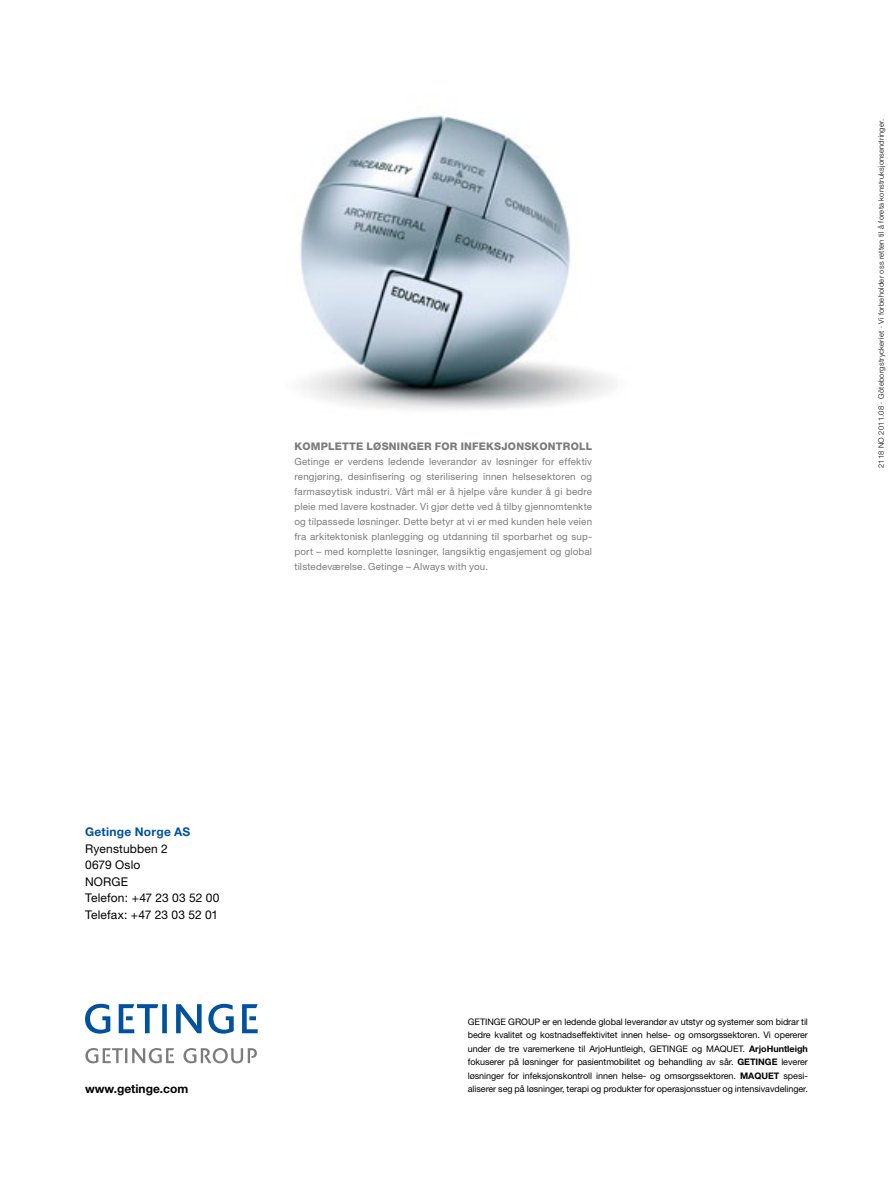
<style>
.page{position:relative;width:893px;height:1191px;background:#fff}
.page>*{position:absolute;margin:0;border:0;box-sizing:border-box;transform-origin:0 0}
.t1{font:12px/16.5px "Helvetica Neue";letter-spacing:.01em;color:#000}
.t2{font:700 12px "Helvetica Neue";color:#000}
.t3{font:700 12px "Helvetica Neue";letter-spacing:.025em;color:#00519e}
.t4{font:800 10.5px "Helvetica Neue";letter-spacing:.02em;color:#7b7c7e}
.t5{font:9.75px/15px "Helvetica Neue";letter-spacing:.02em;color:#7b7c7e;text-align:justify}
.t6{font:9px/13.5px "Helvetica Neue";letter-spacing:-.005em;color:#000;text-align:justify}
.t7{font:300 7.5px "Helvetica Neue";letter-spacing:.03em;color:#000}
.s1{font-weight:700}
</style>
<div class="page">
<svg style="left:85px;top:1048px;width:172px;height:15px"></svg>
<svg style="left:85px;top:1003px;width:173px;height:30px"></svg>
<img style="left:300px;top:115px;width:314px;height:295px">
<p class="t4" style="left:294px;top:440px;width:299px">KOMPLETTE LØSNINGER FOR INFEKSJONSKONTROLL</p>
<p class="t5" style="left:294px;top:454px;width:299px">Getinge er verdens ledende leverandør av løsninger for effektiv rengjøring, desinfisering og sterilisering innen helsesektoren og farmasøytisk industri. Vårt mål er å hjelpe våre kunder å gi bedre pleie med lavere kostnader. Vi gjør dette ved å tilby gjennomtenkte og tilpassede løsninger. Dette betyr at vi er med kunden hele veien fra arkitektonisk planlegging og utdanning til sporbarhet og sup&shy;port – med komplette løsninger, langsiktig engasjement og global tilstedeværelse. Getinge – Always with you.</p>
<p class="t7" style="left:876px;top:468px;width:350px;rotate:-90deg">2118 NO 2011.08 · Göteborgstryckeriet · Vi forbeholder oss retten til å foreta konstruksjonsendringer.</p>
<p class="t3" style="left:85px;top:824px;width:107px">Getinge Norge AS</p>
<p class="t1" style="left:85px;top:840px;width:136px">Ryenstubben 2<br>0679 Oslo<br>NORGE<br>Telefon: +47 23 03 52 00<br>Telefax: +47 23 03 52 01</p>
<p class="t2" style="left:85px;top:1081px;width:105px">www.getinge.com</p>
<p class="t6" style="left:468px;top:1014px;width:342px">GETINGE GROUP er en ledende global leverandør av utstyr og systemer som bidrar til bedre kvalitet og kostnadseffektivitet innen helse- og omsorgssektoren. Vi opererer under de tre varemerkene til ArjoHuntleigh, GETINGE og MAQUET. <span class="s1">ArjoHuntleigh </span>fokuserer på løsninger for pasientmobilitet og behandling av sår. <span class="s1">GETINGE</span> leverer løsninger for infeksjonskontroll innen helse- og omsorgssektoren. <span class="s1">MAQUET</span> spesi&shy;aliserer seg på løsninger, terapi og produkter for operasjonsstuer og intensivavdelinger.</p>
</div>
